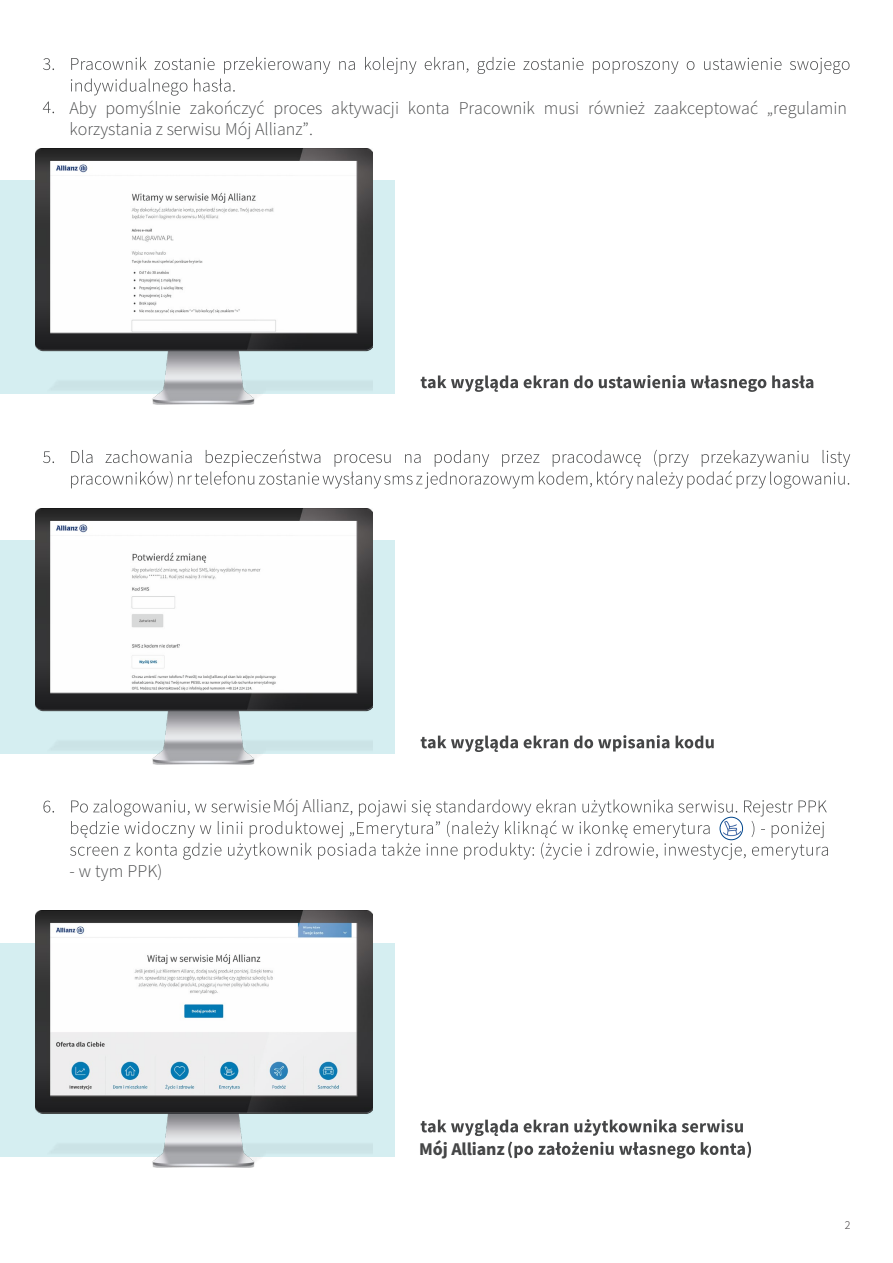
<style>
.page{position:relative;width:893px;height:1263px;background:#fff}
.page>*{position:absolute;margin:0;border:0;box-sizing:border-box;transform-origin:0 0}
.t1{font:300 18px/21.6px "Source Sans Pro";color:#454647}
.t2{font:700 18px "Source Sans Pro";letter-spacing:-.005em;color:#454647}
.t3{font:300 12px "Source Sans Pro";color:#231f20}
</style>
<div class="page">
<svg style="left:421px;top:375px;width:392px;height:17px"></svg>
<svg style="left:43px;top:801px;width:11px;height:11px"></svg>
<svg style="left:70px;top:799px;width:758px;height:61px"></svg>
<div style="left:0;top:943px;width:394px;height:214px;background:#d5eef1"></div>
<svg style="left:421px;top:1119px;width:330px;height:39px"></svg>
<svg style="left:421px;top:735px;width:293px;height:17px"></svg>
<div style="left:0;top:540px;width:394px;height:214px;background:#d5eef1"></div>
<svg style="left:43px;top:451px;width:11px;height:12px"></svg>
<svg style="left:71px;top:449px;width:779px;height:40px"></svg>
<div style="left:0;top:180px;width:394px;height:214px;background:#d5eef1"></div>
<svg style="left:43px;top:58px;width:11px;height:12px"></svg>
<svg style="left:71px;top:57px;width:778px;height:39px"></svg>
<svg style="left:43px;top:102px;width:11px;height:11px"></svg>
<img style="left:723px;top:819px;width:18px;height:17px">
<div style="left:720px;top:817px;width:23px;height:23px;border:1px solid #01468c;border-radius:50%"></div>
<img style="left:36px;top:148px;width:336px;height:257px">
<img style="left:36px;top:508px;width:336px;height:256px">
<img style="left:36px;top:911px;width:336px;height:256px">
<p class="t1" style="left:70px;top:98px;width:779px">Aby pomyślnie zakończyć proces aktywacji konta Pracownik musi również zaakceptować „regulamin korzystania z serwisu Mój Allianz”.</p>
<p class="t1" style="left:70px;top:861px;width:94px">- w tym PPK)</p>
<p class="t1" style="left:273px;top:796px;width:78px">Mój Allianz</p>
<p class="t2" style="left:419px;top:1137px;width:87px">Mój Allianz</p>
<p class="t3" style="left:845px;top:1217px;width:7px">2</p>
</div>
